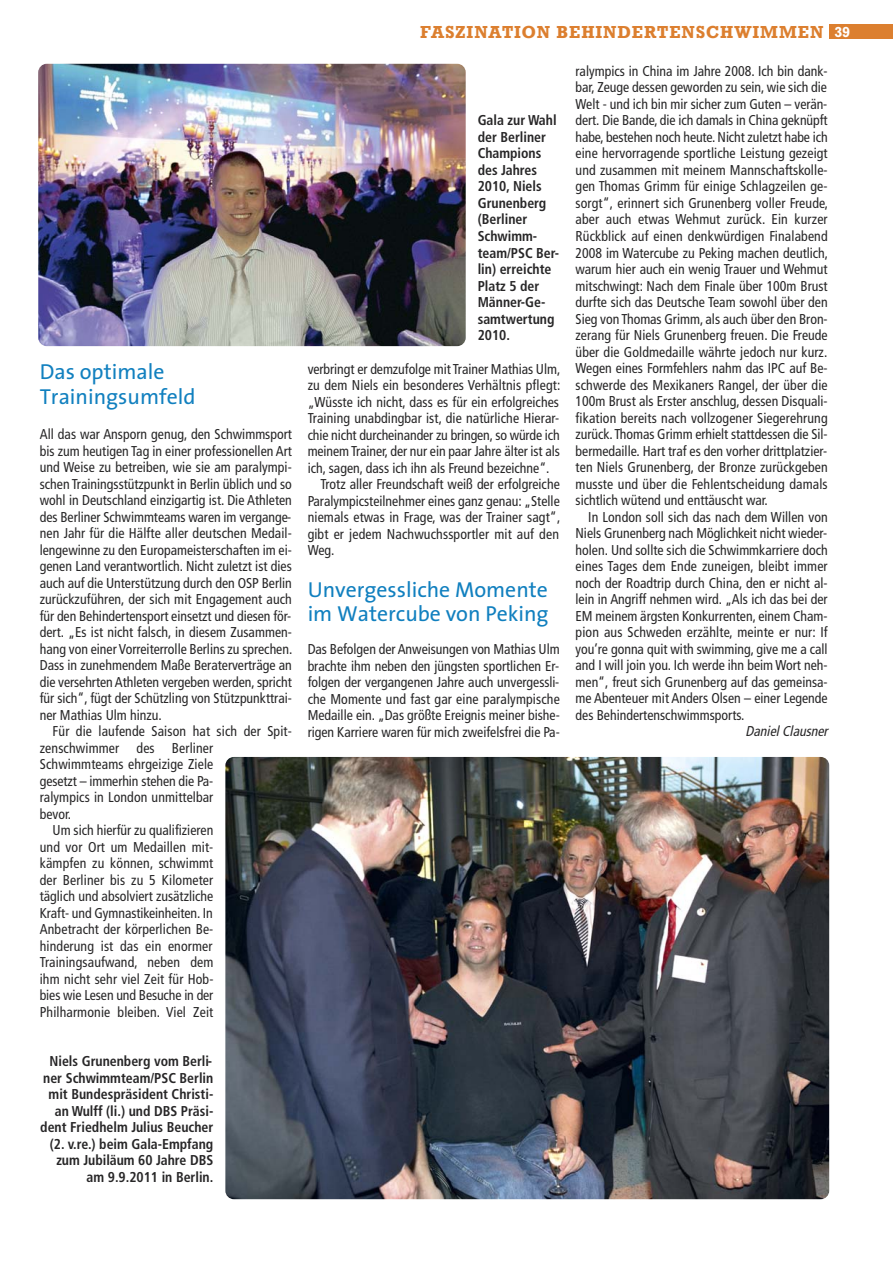
<style>
.page{position:relative;width:893px;height:1263px;background:#fff}
.page>*{position:absolute;margin:0;border:0;box-sizing:border-box;transform-origin:0 0}
.t1{font:21.75px/24.8px "The Sans";color:#1180bf}
.t2{font:500 18px "Roctus T";letter-spacing:.05em;color:#dc7f2f}
.t3{font:condensed 14.25px/16.5px "Frutiger";color:#272627;text-align:justify}
.t4{font:700 condensed 14.25px/16.5px "Frutiger";color:#272627;text-align:right}
.t5{font:italic condensed 14.25px "Frutiger";color:#272627}
.s1{font-size:15px;color:#fff}
</style>
<div class="page">
<div style="left:829px;top:24px;width:64px;height:15px;background:#dc7f2f"></div>
<img style="left:38px;top:64px;width:428px;height:282px;border-radius:9px">
<img style="left:225px;top:757px;width:604px;height:442px;border-radius:9px">
<h1 class="t1" style="left:40px;top:362px;width:157px">Das optimale<br>Trainingsumfeld</h1>
<p class="t3" style="left:40px;top:427px;width:254px">All das war Ansporn genug, den Schwimmsport bis zum heutigen Tag in einer professionellen Art und Weise zu betreiben, wie sie am paralympi&shy;schen Trainingsstützpunkt in Berlin üblich und so wohl in Deutschland einzigartig ist. Die Athleten des Berliner Schwimmteams waren im vergange&shy;nen Jahr für die Hälfte aller deutschen Medail&shy;lengewinne zu den Europameisterschaften im ei&shy;genen Land verantwortlich. Nicht zuletzt ist dies auch auf die Unterstützung durch den OSP Berlin zurückzuführen, der sich mit Engagement auch für den Behindertensport einsetzt und diesen för&shy;dert. „Es ist nicht falsch, in diesem Zusammen&shy;hang von einer Vorreiterrolle Berlins zu sprechen.<br>Dass in zunehmendem Maße Beraterverträge an die versehrten Athleten vergeben werden, spricht für sich“, fügt der Schützling von Stützpunkttrai&shy;ner Mathias Ulm hinzu.</p>
<p class="t3" style="left:53px;top:724px;width:241px">Für die laufende Saison hat sich der Spit-</p>
<p class="t3" style="left:40px;top:741px;width:175px">zenschwimmer des Berliner</p>
<p class="t3" style="left:40px;top:757px;width:175px">Schwimmteams ehrgeizige Ziele</p>
<p class="t3" style="left:40px;top:774px;width:175px">gesetzt – immerhin stehen die Pa-</p>
<p class="t3" style="left:40px;top:790px;width:175px">ralympics in London unmittelbar</p>
<p class="t3" style="left:40px;top:807px;width:33px">bevor.</p>
<p class="t3" style="left:53px;top:823px;width:162px">Um sich hierfür zu qualifizieren</p>
<p class="t3" style="left:40px;top:840px;width:175px">und vor Ort um Medaillen mit-</p>
<p class="t3" style="left:40px;top:856px;width:175px">kämpfen zu können, schwimmt</p>
<p class="t3" style="left:40px;top:873px;width:175px">der Berliner bis zu 5 Kilometer</p>
<p class="t3" style="left:40px;top:889px;width:175px">täglich und absolviert zusätzliche</p>
<p class="t3" style="left:40px;top:906px;width:174px">Kraft- und Gymnastikeinheiten. In</p>
<p class="t3" style="left:40px;top:922px;width:175px">Anbetracht der körperlichen Be-</p>
<p class="t3" style="left:40px;top:939px;width:174px">hinderung ist das ein enormer</p>
<p class="t3" style="left:40px;top:955px;width:175px">Trainingsaufwand, neben dem</p>
<p class="t3" style="left:40px;top:972px;width:175px">ihm nicht sehr viel Zeit für Hob-</p>
<p class="t3" style="left:40px;top:988px;width:175px">bies wie Lesen und Besuche in der</p>
<p class="t3" style="left:40px;top:1005px;width:175px">Philharmonie bleiben. Viel Zeit</p>
<p class="t4" style="left:40px;top:1054px;width:175px">Niels Grunenberg vom Berli&shy;ner Schwimmteam/PSC Berlin mit Bundespräsident Christi&shy;an Wulff (li.) und DBS Präsi&shy;dent Friedhelm Julius Beucher (2. v.re.) beim Gala-Empfang zum Jubiläum 60 Jahre DBS am 9.9.2011 in Berlin.</p>
<p class="t2" style="left:420px;top:26px;width:431px">FASZINATION BEHINDERTENSCHWIMMEN <span class="s1">39</span></p>
<p class="t4" style="left:478px;top:113px;width:83px;text-align:left">Gala zur Wahl der Berliner<br>Champions des Jahres<br>2010, Niels<br>Grunenberg (Berliner<br>Schwimm&shy;team/PSC Ber&shy;lin) erreichte<br>Platz 5 der<br>Männer-Ge&shy;samtwertung<br>2010.</p>
<p class="t3" style="left:308px;top:362px;width:254px">verbringt er demzufolge mit Trainer Mathias Ulm,</p>
<p class="t3" style="left:308px;top:378px;width:254px">zu dem Niels ein besonderes Verhältnis pflegt:</p>
<p class="t3" style="left:308px;top:395px;width:253px">„Wüsste ich nicht, dass es für ein erfolgreiches</p>
<p class="t3" style="left:308px;top:411px;width:253px">Training unabdingbar ist, die natürliche Hierar-</p>
<p class="t3" style="left:308px;top:428px;width:254px">chie nicht durcheinander zu bringen, so würde ich</p>
<p class="t3" style="left:308px;top:444px;width:254px">meinem Trainer, der nur ein paar Jahre älter ist als</p>
<p class="t3" style="left:308px;top:461px;width:243px">ich, sagen, dass ich ihn als Freund bezeichne“.</p>
<p class="t3" style="left:320px;top:477px;width:241px">Trotz aller Freundschaft weiß der erfolgreiche</p>
<p class="t3" style="left:308px;top:494px;width:254px">Paralympicsteilnehmer eines ganz genau: „Stelle</p>
<p class="t3" style="left:308px;top:510px;width:254px">niemals etwas in Frage, was der Trainer sagt“,</p>
<p class="t3" style="left:308px;top:527px;width:253px">gibt er jedem Nachwuchssportler mit auf den</p>
<p class="t3" style="left:308px;top:543px;width:28px">Weg.</p>
<h1 class="t1" style="left:308px;top:579px;width:243px">Unvergessliche Momente im Watercube von Peking</h1>
<p class="t3" style="left:308px;top:642px;width:254px">Das Befolgen der Anweisungen von Mathias Ulm brachte ihm neben den jüngsten sportlichen Er&shy;folgen der vergangenen Jahre auch unvergessli&shy;che Momente und fast gar eine paralympische Medaille ein. „Das größte Ereignis meiner bishe&shy;rigen Karriere waren für mich zweifelsfrei die Pa-</p>
<p class="t3" style="left:576px;top:64px;width:254px">ralympics in China im Jahre 2008. Ich bin dank&shy;bar, Zeuge dessen geworden zu sein, wie sich die Welt - und ich bin mir sicher zum Guten – verän&shy;dert. Die Bande, die ich damals in China geknüpft habe, bestehen noch heute. Nicht zuletzt habe ich eine hervorragende sportliche Leistung gezeigt und zusammen mit meinem Mannschaftskolle&shy;gen Thomas Grimm für einige Schlagzeilen ge&shy;sorgt“, erinnert sich Grunenberg voller Freude, aber auch etwas Wehmut zurück. Ein kurzer Rückblick auf einen denkwürdigen Finalabend 2008 im Watercube zu Peking machen deutlich, warum hier auch ein wenig Trauer und Wehmut mitschwingt: Nach dem Finale über 100m Brust durfte sich das Deutsche Team sowohl über den Sieg von Thomas Grimm, als auch über den Bron&shy;zerang für Niels Grunenberg freuen. Die Freude über die Goldmedaille währte jedoch nur kurz.<br>Wegen eines Formfehlers nahm das IPC auf Be&shy;schwerde des Mexikaners Rangel, der über die 100m Brust als Erster anschlug, dessen Disquali&shy;fikation bereits nach vollzogener Siegerehrung zurück. Thomas Grimm erhielt stattdessen die Sil&shy;bermedaille. Hart traf es den vorher drittplatzier&shy;ten Niels Grunenberg, der Bronze zurückgeben musste und über die Fehlentscheidung damals sichtlich wütend und enttäuscht war.</p>
<p class="t3" style="left:576px;top:509px;width:254px;text-indent:13px">In London soll sich das nach dem Willen von Niels Grunenberg nach Möglichkeit nicht wieder&shy;holen. Und sollte sich die Schwimmkarriere doch eines Tages dem Ende zuneigen, bleibt immer noch der Roadtrip durch China, den er nicht al&shy;lein in Angriff nehmen wird. „Als ich das bei der EM meinem ärgsten Konkurrenten, einem Cham&shy;pion aus Schweden erzählte, meinte er nur: If you’re gonna quit with swimming, give me a call and I will join you. Ich werde ihn beim Wort neh&shy;men“, freut sich Grunenberg auf das gemeinsa&shy;me Abenteuer mit Anders Olsen – einer Legende des Behindertenschwimmsports.</p>
<p class="t5" style="left:746px;top:725px;width:86px">DanielClausner</p>
</div>
